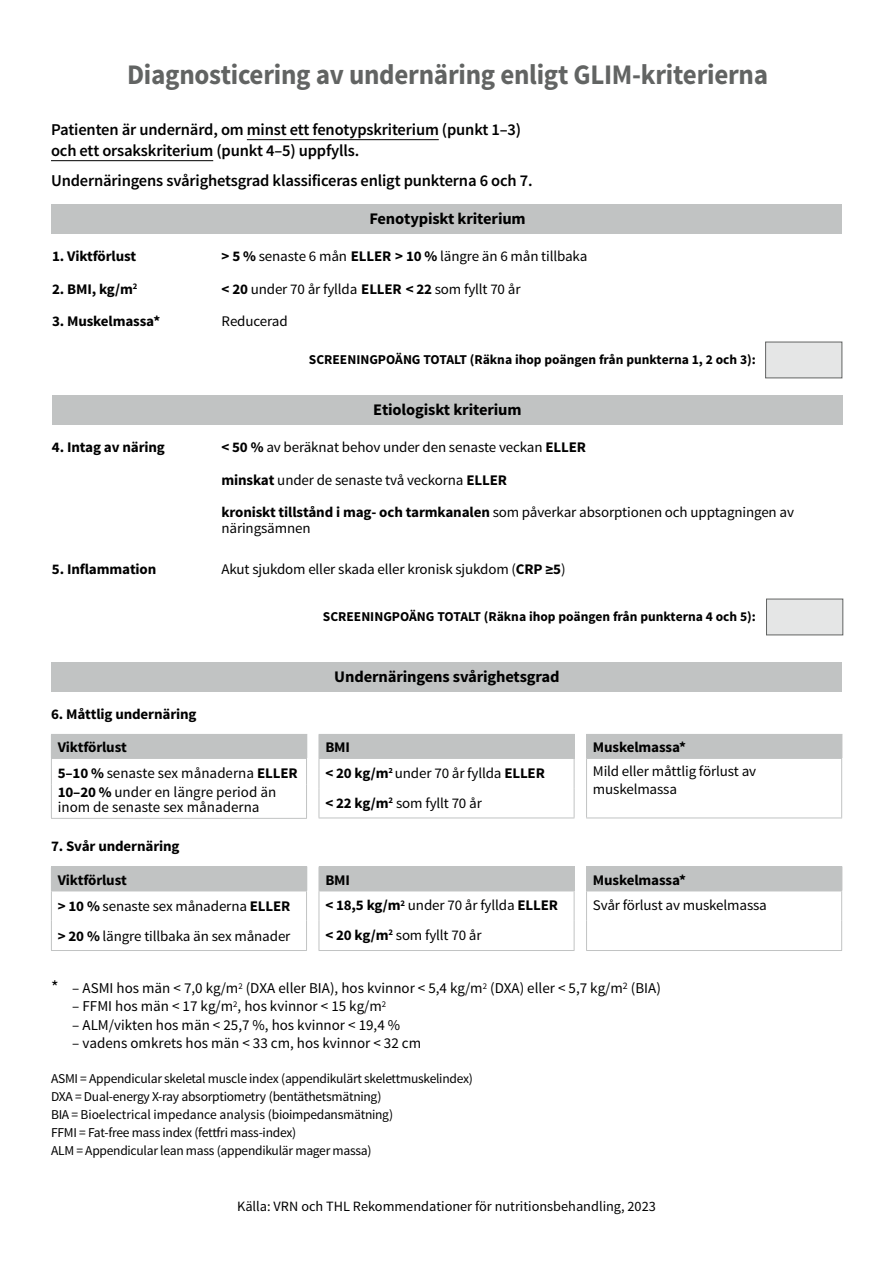
<style>
.page{position:relative;width:893px;height:1263px;background:#fff}
.page>*{position:absolute;margin:0;border:0;box-sizing:border-box;transform-origin:0 0}
.Otsikko_H1{font:700 28.35px "Source Sans Pro";letter-spacing:-.01em;color:#626463;scale:.95 1}
.Taulukkoteksti_9pt{font:600 16.5px/21px "Source Sans Pro";letter-spacing:-.01em;color:#000}
.Taulukkoteksti_9pt-2{font:700 16.2px "Source Sans Pro";letter-spacing:-.01em;color:#000}
.Liiteleipä{font:15px "Source Sans Pro";color:#000}
.Taulukkoteksti_9pt-3{font:15px/15.3px "Source Sans Pro";color:#000}
.Taulukkoteksti_9pt-4{font:14.7px/15.8px "Source Sans Pro";letter-spacing:-.01em;color:#000}
.Taulukkoteksti_9pt-5{font:700 14.7px "Source Sans Pro";letter-spacing:-.01em;color:#000}
.Liiteleipä-2{font:14.25px "Source Sans Pro";color:#000}
.Liiteleipä-3{font:13.5px/18px "Source Sans Pro";letter-spacing:-.02em;color:#000}
.t1{font:700 13.5px "Source Sans Pro";color:#000}
.s1{font-weight:700}
.s2{font-weight:700;font-size:14.7px}
.s3{font-size:18px}
</style>
<div class="page">
<div style="left:766px;top:599px;width:77px;height:36px;background:#e5e6e6;border:1px solid #626463"></div>
<div style="left:765px;top:342px;width:77px;height:36px;background:#e5e6e6;border:1px solid #626463"></div>
<hr style="left:247px;top:139px;width:192px;height:1px;background:#000">
<hr style="left:51px;top:160px;width:162px;height:1px;background:#000">
<div style="left:51px;top:204px;width:791px;height:30px;background:#c1c3c3"></div>
<div style="left:52px;top:395px;width:791px;height:30px;background:#c1c3c3"></div>
<div style="left:51px;top:662px;width:791px;height:30px;background:#c1c3c3"></div>
<hr style="left:51px;top:734px;width:256px;height:1px;background:#c1c3c3">
<hr style="left:51px;top:818px;width:256px;height:1px;background:#c1c3c3">
<svg style="left:51px;top:735px;width:256px;height:50px"></svg>
<hr style="left:51px;top:785px;width:1px;height:33px;background:#c1c3c3">
<hr style="left:306px;top:785px;width:1px;height:33px;background:#c1c3c3">
<hr style="left:319px;top:734px;width:256px;height:1px;background:#c1c3c3">
<svg style="left:319px;top:735px;width:256px;height:83px"></svg>
<hr style="left:319px;top:817px;width:255px;height:1px;background:#c1c3c3">
<div style="left:587px;top:734px;width:255px;height:24px;background:#c1c3c3"></div>
<hr style="left:586px;top:758px;width:256px;height:1px;background:#c1c3c3">
<hr style="left:586px;top:734px;width:256px;height:1px;background:#c1c3c3">
<svg style="left:586px;top:735px;width:1px;height:23px"></svg>
<hr style="left:586px;top:759px;width:1px;height:58px;background:#c1c3c3">
<hr style="left:841px;top:759px;width:1px;height:58px;background:#c1c3c3">
<hr style="left:586px;top:817px;width:256px;height:1px;background:#c1c3c3">
<hr style="left:51px;top:866px;width:256px;height:1px;background:#c1c3c3">
<hr style="left:51px;top:950px;width:256px;height:1px;background:#c1c3c3">
<svg style="left:51px;top:867px;width:256px;height:83px"></svg>
<hr style="left:319px;top:866px;width:256px;height:1px;background:#c1c3c3">
<svg style="left:319px;top:867px;width:256px;height:83px"></svg>
<hr style="left:319px;top:950px;width:255px;height:1px;background:#c1c3c3">
<hr style="left:586px;top:866px;width:256px;height:1px;background:#c1c3c3">
<svg style="left:586px;top:867px;width:256px;height:83px"></svg>
<hr style="left:586px;top:950px;width:256px;height:1px;background:#c1c3c3">
<h1 class="Otsikko_H1" style="left:127px;top:56px;width:676px">Diagnosticering av undernäring enligt GLIM-kriterierna</h1>
<p class="Taulukkoteksti_9pt" style="left:51px;top:120px;width:472px">Patienten är undernärd, om minst ett fenotypskriterium (punkt 1–3) och ett orsakskriterium (punkt 4–5) uppfylls.</p>
<p class="Taulukkoteksti_9pt" style="left:51px;top:170px;width:483px">Undernäringens svårighetsgrad klassificeras enligt punkterna 6 och 7.</p>
<p class="Taulukkoteksti_9pt-2" style="left:369px;top:208px;width:158px">Fenotypiskt kriterium</p>
<p class="Taulukkoteksti_9pt-5" style="left:52px;top:246px;width:86px">1. Viktförlust</p>
<p class="Taulukkoteksti_9pt-4" style="left:222px;top:248px;width:367px"><span class="s1">&gt; 5 %</span> senaste 6 mån <span class="s1">ELLER &gt; 10 %</span> längre än 6 mån tillbaka</p>
<p class="Taulukkoteksti_9pt-5" style="left:52px;top:279px;width:87px">2. BMI, kg/m<sup>2</sup></p>
<p class="Taulukkoteksti_9pt-4" style="left:222px;top:281px;width:300px"><span class="s1">&lt; 20</span> under 70 år fyllda <span class="s1">ELLER &lt; 22</span> som fyllt 70 år</p>
<p class="Taulukkoteksti_9pt-5" style="left:52px;top:312px;width:110px">3. Muskelmassa*</p>
<p class="Taulukkoteksti_9pt-4" style="left:222px;top:314px;width:68px">Reducerad</p>
<p class="t1" style="left:309px;top:351px;width:448px">SCREENINGPOÄNG TOTALT (Räkna ihop poängen från punkterna 1, 2 och 3):</p>
<p class="Taulukkoteksti_9pt-2" style="left:373px;top:399px;width:150px">Etiologiskt kriterium</p>
<p class="Taulukkoteksti_9pt-5" style="left:52px;top:437px;width:115px">4. Intag av näring</p>
<p class="Taulukkoteksti_9pt-4" style="left:221px;top:439px;width:366px"><span class="s1">&lt; 50 %</span> av beräknat behov under den senaste veckan <span class="s1">ELLER</span></p>
<p class="Taulukkoteksti_9pt-3" style="left:221px;top:472px;width:287px"><span class="s1">minskat</span> under de senaste två veckorna <span class="s2">ELLER</span></p>
<p class="Taulukkoteksti_9pt-4" style="left:221px;top:505px;width:574px"><span class="s1">kroniskt tillstånd i mag- och tarmkanalen</span> som påverkar absorptionen och upptagningen av näringsämnen</p>
<p class="Taulukkoteksti_9pt-5" style="left:52px;top:560px;width:106px">5. Inflammation</p>
<p class="Taulukkoteksti_9pt-4" style="left:221px;top:562px;width:346px">Akut sjukdom eller skada eller kronisk sjukdom (<span class="s1">CRP ≥5</span>)</p>
<p class="t1" style="left:323px;top:608px;width:434px">SCREENINGPOÄNG TOTALT (Räkna ihop poängen från punkterna 4 och 5):</p>
<p class="Taulukkoteksti_9pt-5" style="left:51px;top:705px;width:147px">6. Måttlig undernäring</p>
<p class="Taulukkoteksti_9pt-5" style="left:58px;top:738px;width:71px">Viktförlust</p>
<p class="Taulukkoteksti_9pt-3" style="left:58px;top:766px;width:241px"><span class="s2">5–10 %</span> senaste sex månaderna <span class="s2">ELLER</span></p>
<p class="Taulukkoteksti_9pt-3" style="left:58px;top:784px;width:220px"><span class="s2">10–20 %</span> under en längre period än inom de senaste sex månaderna</p>
<p class="Taulukkoteksti_9pt-5" style="left:51px;top:837px;width:130px">7. Svår undernäring</p>
<p class="Taulukkoteksti_9pt-5" style="left:58px;top:870px;width:71px">Viktförlust</p>
<p class="Taulukkoteksti_9pt-4" style="left:58px;top:899px;width:234px"><span class="s1">&gt; 10 %</span> senaste sex månaderna <span class="s1">ELLER</span></p>
<p class="Taulukkoteksti_9pt-4" style="left:58px;top:929px;width:234px"><span class="s1">&gt; 20 %</span> längre tillbaka än sex månader</p>
<p class="Taulukkoteksti_9pt-2" style="left:334px;top:666px;width:227px">Undernäringens svårighetsgrad</p>
<p class="Taulukkoteksti_9pt-5" style="left:325px;top:738px;width:26px">BMI</p>
<p class="Taulukkoteksti_9pt-4" style="left:325px;top:765px;width:221px"><span class="s1">&lt; 20 kg/m</span><sup>2</sup> under 70 år fyllda <span class="s1">ELLER</span></p>
<p class="Taulukkoteksti_9pt-4" style="left:325px;top:795px;width:158px"><span class="s1">&lt; 22 kg/m</span><sup>2</sup> som fyllt 70 år</p>
<p class="Taulukkoteksti_9pt-5" style="left:325px;top:870px;width:26px">BMI</p>
<p class="Taulukkoteksti_9pt-4" style="left:325px;top:898px;width:234px"><span class="s1">&lt; 18,5 kg/m</span><sup>2</sup> under 70 år fyllda <span class="s1">ELLER</span></p>
<p class="Taulukkoteksti_9pt-4" style="left:325px;top:928px;width:158px"><span class="s1">&lt; 20 kg/m</span><sup>2</sup> som fyllt 70 år</p>
<p class="Taulukkoteksti_9pt-5" style="left:593px;top:738px;width:95px">Muskelmassa*</p>
<p class="Taulukkoteksti_9pt-4" style="left:593px;top:762px;width:165px;line-height:18px">Mild eller måttlig förlust av muskelmassa</p>
<p class="Taulukkoteksti_9pt-5" style="left:593px;top:870px;width:95px">Muskelmassa*</p>
<p class="Taulukkoteksti_9pt-4" style="left:593px;top:898px;width:176px">Svår förlust av muskelmassa</p>
<p class="Liiteleipä" style="left:51px;top:979px;width:611px"><span class="s3">*</span> – ASMI hos män &lt; 7,0 kg/m<sup>2</sup> (DXA eller BIA), hos kvinnor &lt; 5,4 kg/m<sup>2</sup> (DXA) eller &lt; 5,7 kg/m<sup>2</sup> (BIA)</p>
<p class="Liiteleipä" style="left:72px;top:997px;width:316px">– FFMI hos män &lt; 17 kg/m<sup>2</sup>, hos kvinnor &lt; 15 kg/m<sup>2</sup></p>
<p class="Liiteleipä" style="left:72px;top:1015px;width:329px">– ALM/vikten hos män &lt; 25,7 %, hos kvinnor &lt; 19,4 %</p>
<p class="Liiteleipä" style="left:72px;top:1033px;width:350px">– vadens omkrets hos män &lt; 33 cm, hos kvinnor &lt; 32 cm</p>
<p class="Liiteleipä-3" style="left:51px;top:1069px;width:423px">ASMI = Appendicular skeletal muscle index (appendikulärt skelettmuskelindex)</p>
<p class="Liiteleipä-3" style="left:51px;top:1087px;width:344px">DXA = Dual-energy X-ray absorptiometry (bentäthetsmätning)<br>BIA = Bioelectrical impedance analysis (bioimpedansmätning)</p>
<p class="Liiteleipä-3" style="left:51px;top:1123px;width:322px">FFMI = Fat-free mass index (fettfri mass-index)<br>ALM = Appendicular lean mass (appendikulär mager massa)</p>
<p class="Liiteleipä-2" style="left:237px;top:1197px;width:420px">Källa: VRN och THL Rekommendationer för nutritionsbehandling, 2023</p>
</div>
